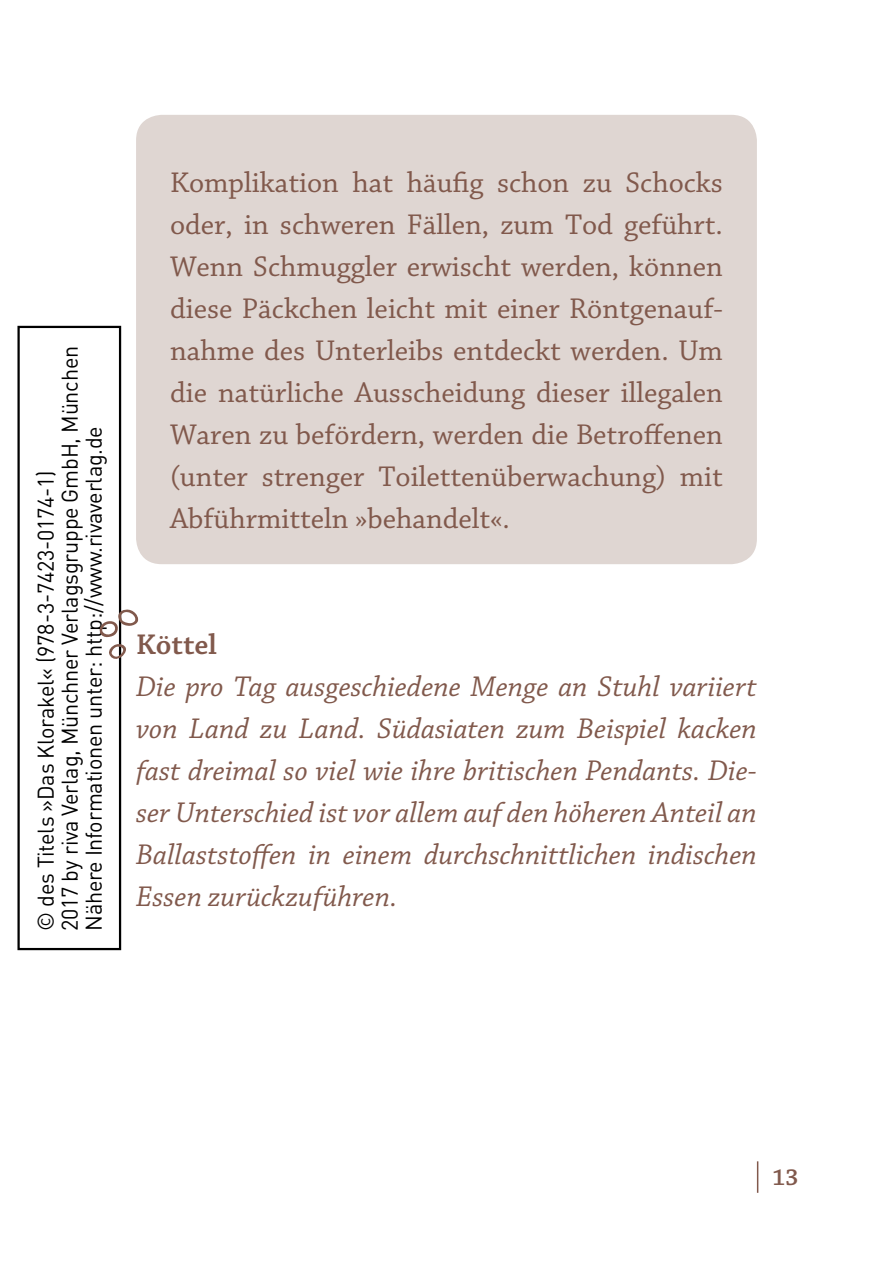
<style>
.page{position:relative;width:893px;height:1276px;background:#fff}
.page>*{position:absolute;margin:0;border:0;box-sizing:border-box;transform-origin:0 0}
._04_Kastentext_EZ{font:30px/42px "Chaparral Pro";color:#81594c;text-align:justify}
._03_Body_oEZ___LZ{font:italic 30px/42px "Chaparral Pro";color:#81594c;text-align:justify}
._03_Body_oEZ{font:600 30px "Chaparral Pro";color:#81594c}
.t1{font:600 24px "Chaparral Pro";color:#81594c}
.t2{font:22.5px/24px "DINOT";letter-spacing:-.01em;color:#000;scale:.96 1}
</style>
<div class="page">
<hr style="left:757px;top:1161px;width:1px;height:31px;background:#81594c">
<div style="left:17px;top:326px;width:104px;height:624px;border:2px solid #000"></div>
<div style="left:136px;top:115px;width:621px;height:449px;background:#dfd6d2;border-radius:26px"></div>
<svg style="left:99px;top:609px;width:40px;height:28px"></svg>
<svg style="left:109px;top:643px;width:17px;height:17px"></svg>
<p class="t2" style="left:33px;top:931px;width:611px;rotate:-90deg">© des Titels »Das Klorakel« (978-3-7423-0174-1)<br>2017 by riva Verlag, Münchner Verlagsgruppe GmbH, München<br>Nähere Informationen unter: http://www.rivaverlag.de</p>
<p class="_04_Kastentext_EZ" style="left:170px;top:163px;width:554px">Komplikation hat häufig schon zu Schocks oder, in schweren Fällen, zum Tod geführt.<br>Wenn Schmuggler erwischt werden, können diese Päckchen leicht mit einer Röntgenauf&shy;nahme des Unterleibs entdeckt werden. Um die natürliche Ausscheidung dieser illegalen Waren zu befördern, werden die Betroffenen (unter strenger Toilettenüberwachung) mit Abführmitteln »behandelt«.</p>
<p class="_03_Body_oEZ" style="left:136px;top:627px;width:82px">Köttel</p>
<p class="_03_Body_oEZ___LZ" style="left:136px;top:667px;width:622px">Die pro Tag ausgeschiedene Menge an Stuhl variiert von Land zu Land. Südasiaten zum Beispiel kacken fast dreimal so viel wie ihre britischen Pendants. Die&shy;ser Unterschied ist vor allem auf den höheren Anteil an Ballaststoffen in einem durchschnittlichen indischen Essen zurückzuführen.</p>
<p class="t1" style="left:772px;top:1164px;width:27px">13</p>
</div>
